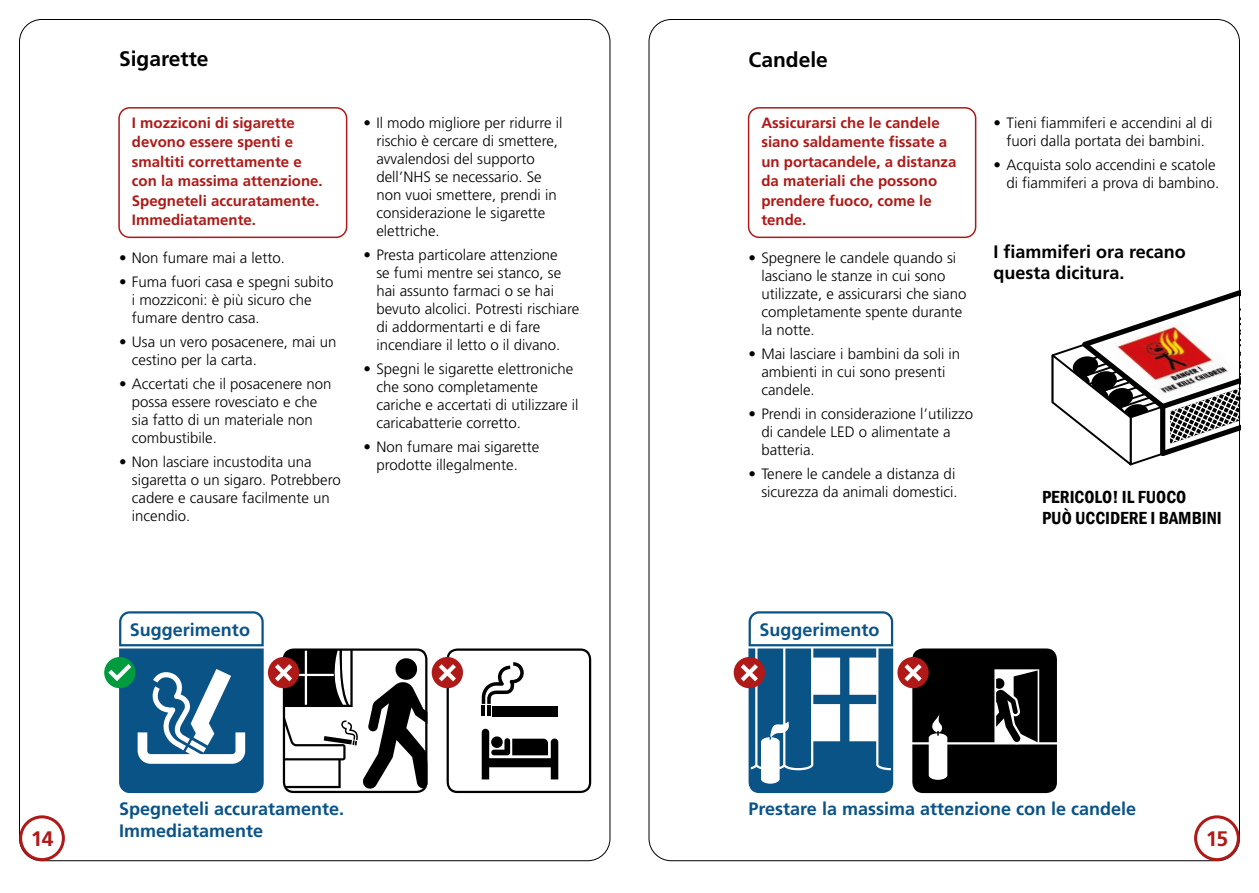
<style>
.page{position:relative;width:1259px;height:893px;background:#fff}
.page>*{position:absolute;margin:0;border:0;box-sizing:border-box;transform-origin:0 0}
.Heading_1{font:700 21px "Frutiger LT Pro";color:#000}
.t1{font:700 21px "Frutiger LT Pro";color:#af1917}
.t2{font:700 18px/21.6px "Frutiger LT Std";color:#0a5387}
.Heading_2{font:700 18px/21.6px "Frutiger LT Pro";color:#000}
.t3{font:600 condensed 18px/21.6px "Franklin Gothic";color:#000}
.t4{font:300 15px/18px "Frutiger LT Pro";color:#000}
.Box_RED_border{font:700 15px/19.5px "Frutiger LT Pro";color:#af1917}
</style>
<div class="page">
<div style="left:748px;top:107px;width:228px;height:131px;border:2px solid #af1917;border-radius:11px"></div>
<div style="left:897px;top:657px;width:31px;height:31px;background:#af1917;border-radius:50%"></div>
<svg style="left:904px;top:648px;width:153px;height:145px"></svg>
<svg style="left:733px;top:657px;width:32px;height:31px"></svg>
<svg style="left:740px;top:611px;width:153px;height:182px"></svg>
<svg style="left:1051px;top:290px;width:189px;height:175px"></svg>
<div style="left:118px;top:107px;width:229px;height:131px;border:2px solid #af1917;border-radius:11px"></div>
<div style="left:104px;top:657px;width:31px;height:31px;background:#009b3e;border-radius:50%"></div>
<svg style="left:108px;top:611px;width:156px;height:182px"></svg>
<div style="left:432px;top:657px;width:31px;height:31px;background:#af1917;border-radius:50%"></div>
<svg style="left:439px;top:648px;width:152px;height:145px"></svg>
<div style="left:268px;top:657px;width:31px;height:31px;background:#af1917;border-radius:50%"></div>
<svg style="left:275px;top:648px;width:152px;height:145px"></svg>
<div style="left:19px;top:815px;width:46px;height:46px;border:3px solid #af1917;border-radius:50%"></div>
<div style="left:1194px;top:815px;width:45px;height:46px;border:3px solid #af1917;border-radius:50%"></div>
<h1 class="Heading_1" style="left:119px;top:46px;width:91px">Sigarette</h1>
<p class="Box_RED_border" style="left:132px;top:113px;width:192px">I mozziconi di sigarette devono essere spenti e smaltiti correttamente e con la massima attenzione.<br>Spegneteli accuratamente.<br>Immediatamente.</p>
<p class="t4" style="left:119px;top:248px;width:167px">• Non fumare mai a letto.</p>
<p class="t4" style="left:132px;top:272px;width:203px;text-indent:-13px">• Fuma fuori casa e spegni subito i mozziconi: è più sicuro che fumare dentro casa.</p>
<p class="t4" style="left:132px;top:332px;width:206px;text-indent:-13px">• Usa un vero posacenere, mai un cestino per la carta.</p>
<p class="t4" style="left:132px;top:374px;width:201px;text-indent:-13px">• Accertati che il posacenere non possa essere rovesciato e che sia fatto di un materiale non combustibile.</p>
<p class="t4" style="left:132px;top:452px;width:210px;text-indent:-13px">• Non lasciare incustodita una sigaretta o un sigaro. Potrebbero cadere e causare facilmente un incendio.</p>
<p class="t4" style="left:376px;top:113px;width:188px;text-indent:-13px">• Il modo migliore per ridurre il rischio è cercare di smettere, avvalendosi del supporto dell’NHS se necessario. Se non vuoi smettere, prendi in considerazione le sigarette elettriche.</p>
<p class="t4" style="left:376px;top:245px;width:204px;text-indent:-13px">• Presta particolare attenzione<br>se fumi mentre sei stanco, se hai assunto farmaci o se hai bevuto alcolici. Potresti rischiare di addormentarti e di fare incendiare il letto o il divano.</p>
<p class="t4" style="left:376px;top:359px;width:204px;text-indent:-13px">• Spegni le sigarette elettroniche che sono completamente cariche e accertati di utilizzare il caricabatterie corretto.</p>
<p class="t4" style="left:364px;top:437px;width:177px;text-align:center">• Non fumare mai sigarette prodotte illegalmente.</p>
<h1 class="Heading_1" style="left:748px;top:47px;width:81px">Candele</h1>
<p class="Box_RED_border" style="left:761px;top:113px;width:197px">Assicurarsi che le candele siano saldamente fissate a un portacandele, a distanza da materiali che possono prendere fuoco, come le tende.</p>
<p class="t4" style="left:761px;top:248px;width:206px;text-indent:-13px">• Spegnere le candele quando si lasciano le stanze in cui sono utilizzate, e assicurarsi che siano completamente spente durante la notte.</p>
<p class="t4" style="left:761px;top:344px;width:200px;text-indent:-13px">• Mai lasciare i bambini da soli in ambienti in cui sono presenti candele.</p>
<p class="t4" style="left:761px;top:404px;width:213px;text-indent:-13px">• Prendi in considerazione l’utilizzo di candele LED o alimentate a batteria.</p>
<p class="t4" style="left:748px;top:464px;width:211px;text-align:right">• Tenere le candele a distanza di sicurezza da animali domestici.</p>
<p class="t4" style="left:993px;top:113px;width:220px;text-align:center">• Tieni fiammiferi e accendini al di fuori dalla portata dei bambini.</p>
<p class="t4" style="left:993px;top:155px;width:227px;text-align:right">• Acquista solo accendini e scatole di fiammiferi a prova di bambino.</p>
<h2 class="Heading_2" style="left:993px;top:241px;width:194px">I fiammiferi ora recano questa dicitura.</h2>
<p class="t3" style="left:1042px;top:486px;width:181px">PERICOLO! IL FUOCO<br>PUÒ UCCIDERE I BAMBINI</p>
<p class="t2" style="left:130px;top:619px;width:122px">Suggerimento</p>
<p class="t2" style="left:759px;top:618px;width:122px">Suggerimento</p>
<p class="t2" style="left:119px;top:798px;width:227px">Spegneteli accuratamente.<br>Immediatamente</p>
<p class="t2" style="left:748px;top:798px;width:389px">Prestare la massima attenzione con le candele</p>
<h1 class="t1" style="left:31px;top:826px;width:24px">14</h1>
<h1 class="t1" style="left:1205px;top:826px;width:24px">15</h1>
</div>
